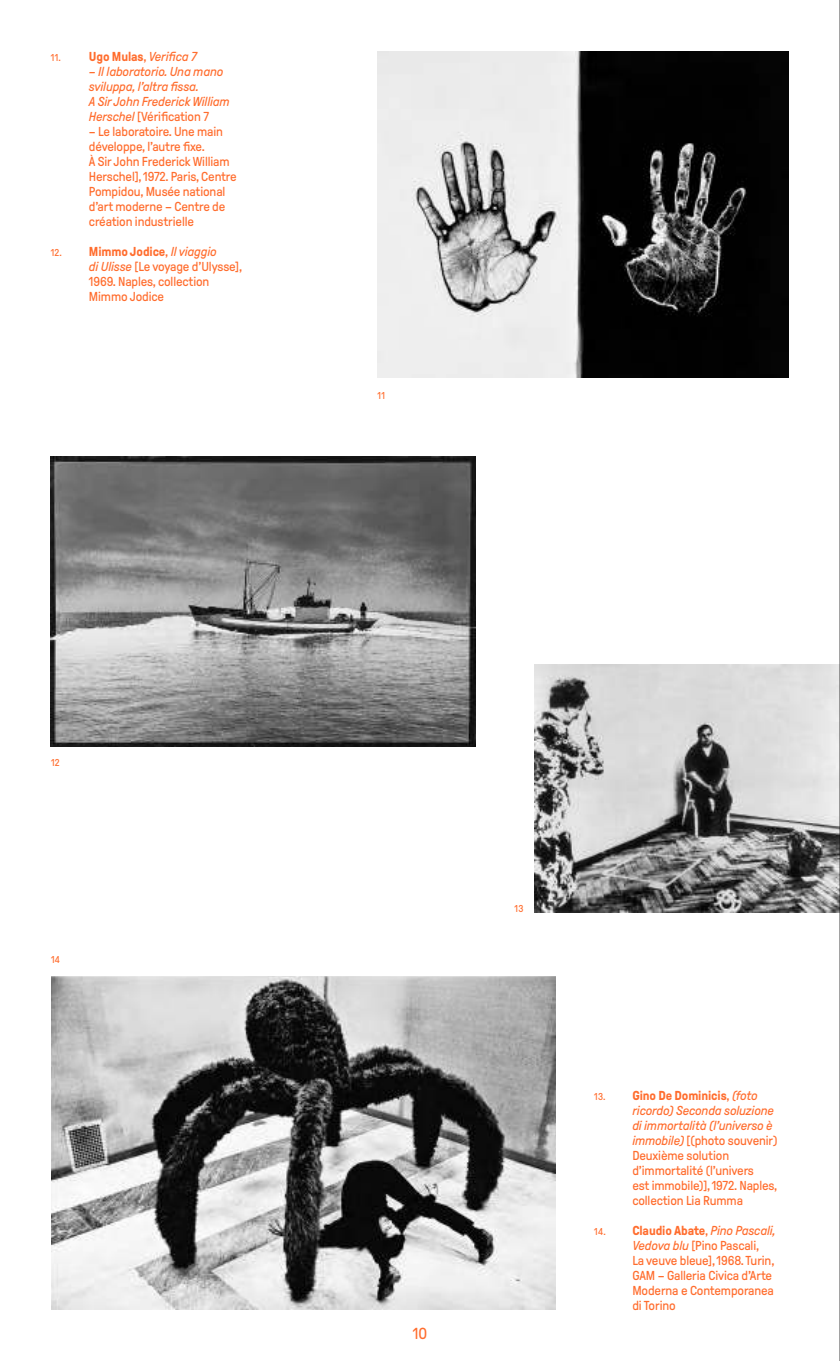
<style>
.page{position:relative;width:840px;height:1361px;background:#fff}
.page>*{position:absolute;margin:0;border:0;box-sizing:border-box;transform-origin:0 0}
.t1{font:16px "GT Pressura";color:#ff6d2e}
.t2{font:13px/15px "GT Pressura";letter-spacing:-.01em;color:#ff6d2e}
.t3{font:italic 13px/15px "GT Pressura";letter-spacing:-.01em;color:#ff6d2e}
.t4{font:10px "GT Pressura";letter-spacing:.02em;color:#ff6d2e}
.s1{font-style:normal;font-size:10px}
.s2{font-weight:700;font-style:normal}
.s3{font-style:normal}
.s4{font-size:10px}
.s5{font-weight:700}
.s6{font-style:italic}
</style>
<div class="page">
<img style="left:534px;top:664px;width:305px;height:248px">
<img style="left:51px;top:976px;width:504px;height:334px">
<img style="left:51px;top:456px;width:424px;height:290px">
<img style="left:377px;top:51px;width:411px;height:326px">
<hr style="left:839px;top:0;width:1px;height:1361px;background:#000">
<p class="t3" style="left:51px;top:50px;width:147px"><span class="s1">11.</span> <span class="s2">Ugo Mulas</span><span class="s3">,</span> Verifica 7</p>
<p class="t3" style="left:89px;top:65px;width:142px">– Il laboratorio. Una mano sviluppa, l’altra fissa.<br>A Sir John Frederick William<br>Herschel <span class="s3">[Vérification 7</span></p>
<p class="t2" style="left:89px;top:125px;width:149px">– Le laboratoire. Une main développe, l’autre fixe.<br>À Sir John Frederick William<br>Herschel], 1972. Paris, Centre<br>Pompidou, Musée national d’art moderne – Centre de création industrielle</p>
<p class="t2" style="left:89px;top:245px;width:155px;text-indent:-38px"><span class="s4">12.</span> <span class="s5">Mimmo Jodice</span>, <span class="s6">Il viaggio<br>di Ulisse</span> [Le voyage d’Ulysse],<br>1969. Naples, collection<br>Mimmo Jodice</p>
<p class="t4" style="left:377px;top:390px;width:9px">11</p>
<p class="t4" style="left:51px;top:757px;width:10px">12</p>
<p class="t4" style="left:51px;top:954px;width:10px">14</p>
<p class="t1" style="left:412px;top:1325px;width:16px">10</p>
<p class="t4" style="left:514px;top:903px;width:10px">13</p>
<p class="t2" style="left:632px;top:1088px;width:147px;text-indent:-38px"><span class="s4">13.</span> <span class="s5">Gino De Dominicis</span>, <span class="s6">(foto ricordo) Seconda soluzione di immortalità (l’universo è immobile)</span> [(photo souvenir)<br>Deuxième solution d’immortalité (l’univers<br>est immobile)], 1972. Naples, collection Lia Rumma</p>
<p class="t2" style="left:632px;top:1223px;width:145px;text-indent:-38px"><span class="s4">14.</span> <span class="s5">Claudio Abate</span>, <span class="s6">Pino Pascali,<br>Vedova blu</span> [Pino Pascali,<br>La veuve bleue], 1968. Turin,<br>GAM – Galleria Civica d’Arte<br>Moderna e Contemporanea di Torino</p>
</div>
